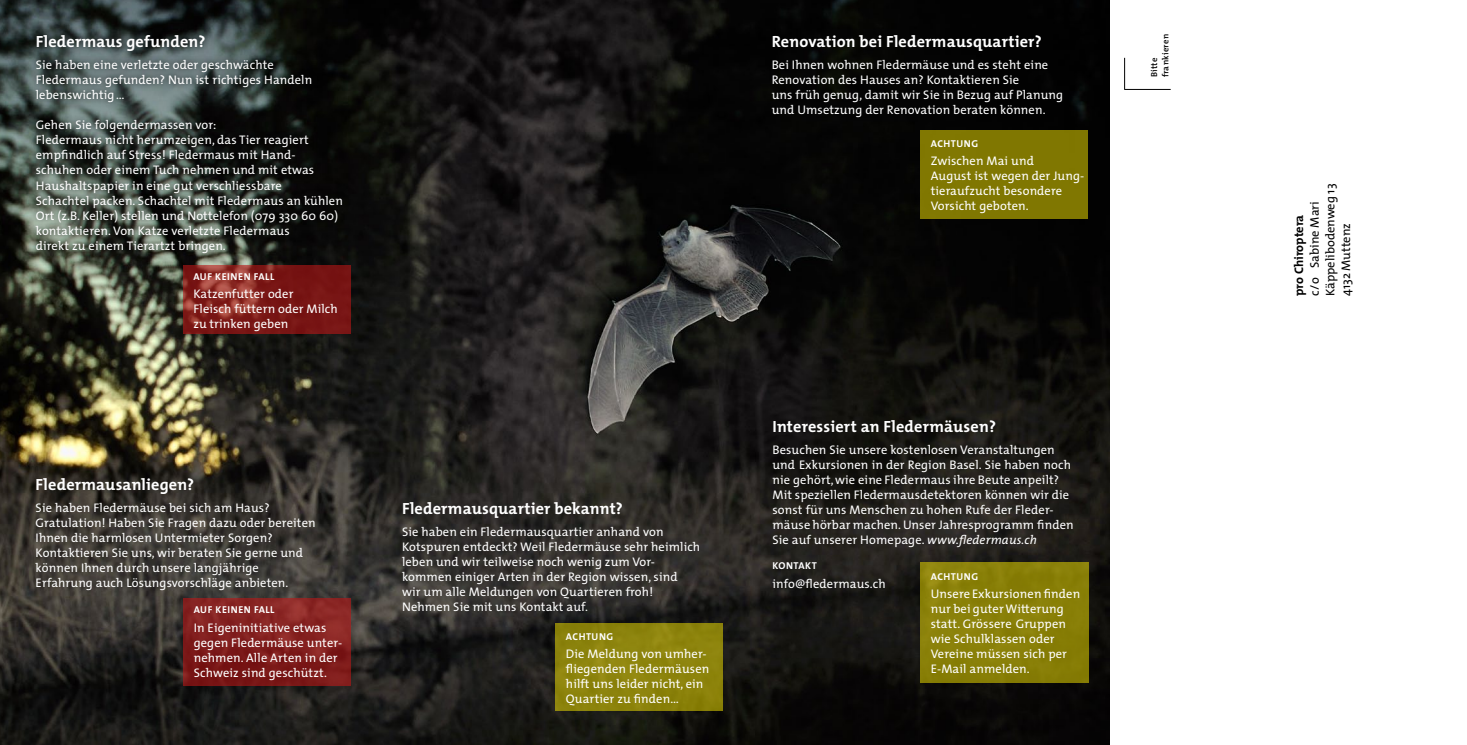
<style>
.page{position:relative;width:1467px;height:745px;background:#fff}
.page>*{position:absolute;margin:0;border:0;box-sizing:border-box;transform-origin:0 0}
.t1{font:700 16.25px "The Mix";letter-spacing:.01em;color:#fff}
.t2{font:12.5px/15px "The Mix";letter-spacing:.01em;color:#fff}
.t3{font:12.5px/15.6px "The Mix";color:#000}
.t4{font:700 12.5px "The Mix";color:#000}
.t5{font:700 10px "The Mix";letter-spacing:.05em;color:#fff}
.t6{font:600 8.75px/11.2px "The Mix";letter-spacing:.03em;color:#000}
.s1{font-style:italic}
</style>
<div class="page">
<img style="left:0;top:0;width:1110px;height:744px">
<hr style="left:1124px;top:58px;width:1px;height:32px;background:#000">
<hr style="left:1125px;top:89px;width:46px;height:1px;background:#000">
<svg style="left:29px;top:28px;width:320px;height:232px;background:#303834"></svg>
<div style="left:555px;top:623px;width:167px;height:87px;background:#8d840c"></div>
<div style="left:920px;top:131px;width:168px;height:88px;background:#807701"></div>
<div style="left:920px;top:562px;width:168px;height:119px;background:#898007"></div>
<svg style="left:183px;top:265px;width:168px;height:69px;background:#801e1b"></svg>
<svg style="left:183px;top:597px;width:168px;height:88px;background:#811f1e"></svg>
<h1 class="t1" style="left:36px;top:28px;width:171px">Fledermaus gefunden?</h1>
<p class="t2" style="left:36px;top:57px;width:278px">Sie haben eine verletzte oder geschwächte<br>Fledermaus gefunden? Nun ist richtiges Handeln lebenswichtig…</p>
<p class="t2" style="left:36px;top:117px;width:309px">Gehen Sie folgendermassen vor:<br>Fledermaus nicht herumzeigen, das Tier reagiert empfindlich auf Stress! Fledermaus mit Hand&shy;schuhen oder einem Tuch nehmen und mit etwas Haushaltspapier in eine gut verschliessbare<br>Schachtel packen. Schachtel mit Fledermaus an kühlen Ort (z.B. Keller) stellen und Nottelefon (079 330 60 60) kontaktieren. Von Katze verletzte Fledermaus<br>direkt zu einem Tierartzt bringen.</p>
<p class="t5" style="left:193px;top:267px;width:82px">AUF KEINEN FALL</p>
<p class="t2" style="left:193px;top:286px;width:146px">Katzenfutter oder<br>Fleisch füttern oder Milch zu trinken geben</p>
<h1 class="t1" style="left:36px;top:470px;width:160px">Fledermausanliegen?</h1>
<p class="t2" style="left:36px;top:499px;width:282px">Sie haben Fledermäuse bei sich am Haus?<br>Gratulation! Haben Sie Fragen dazu oder bereiten Ihnen die harmlosen Untermieter Sorgen?<br>Kontaktieren Sie uns, wir beraten Sie gerne und können Ihnen durch unsere langjährige Erfahrung auch Lösungsvorschläge anbieten.</p>
<p class="t5" style="left:194px;top:601px;width:82px">AUF KEINEN FALL</p>
<p class="t2" style="left:194px;top:619px;width:150px">In Eigeninitiative etwas gegen Fledermäuse unter&shy;nehmen. Alle Arten in der<br>Schweiz sind geschützt.</p>
<h1 class="t1" style="left:402px;top:494px;width:222px">Fledermausquartier bekannt?</h1>
<p class="t2" style="left:402px;top:524px;width:300px">Sie haben ein Fledermausquartier anhand von Kotspuren entdeckt? Weil Fledermäuse sehr heimlich leben und wir teilweise noch wenig zum Vor&shy;kommen einiger Arten in der Region wissen, sind<br>wir um alle Meldungen von Quartieren froh!<br>Nehmen Sie mit uns Kontakt auf.</p>
<p class="t5" style="left:566px;top:627px;width:49px">ACHTUNG</p>
<p class="t2" style="left:566px;top:645px;width:145px">Die Meldung von umher&shy;fliegenden Fledermäusen hilft uns leider nicht, ein<br>Quartier zu finden…</p>
<h1 class="t1" style="left:772px;top:28px;width:272px">Renovation bei Fledermausquartier?</h1>
<p class="t2" style="left:772px;top:57px;width:293px">Bei Ihnen wohnen Fledermäuse und es steht eine Renovation des Hauses an? Kontaktieren Sie<br>uns früh genug, damit wir Sie in Bezug auf Planung und Umsetzung der Renovation beraten können.</p>
<p class="t5" style="left:931px;top:135px;width:49px">ACHTUNG</p>
<p class="t2" style="left:931px;top:153px;width:155px">Zwischen Mai und<br>August ist wegen der Jung&shy;tieraufzucht besondere<br>Vorsicht geboten.</p>
<h1 class="t1" style="left:772px;top:413px;width:225px">Interessiert an Fledermäusen?</h1>
<p class="t2" style="left:772px;top:442px;width:303px">Besuchen Sie unsere kostenlosen Veranstaltungen und Exkursionen in der Region Basel. Sie haben noch nie gehört, wie eine Fledermaus ihre Beute anpeilt?<br>Mit speziellen Fledermausdetektoren können wir die sonst für uns Menschen zu hohen Rufe der Fleder&shy;mäuse hörbar machen. Unser Jahresprogramm finden Sie auf unserer Homepage. <span class="s1">www.fledermaus.ch</span></p>
<p class="t5" style="left:773px;top:557px;width:46px">KONTAKT</p>
<p class="t2" style="left:773px;top:575px;width:115px">info@fledermaus.ch</p>
<p class="t5" style="left:931px;top:567px;width:49px">ACHTUNG</p>
<p class="t2" style="left:931px;top:585px;width:151px">Unsere Exkursionen finden nur bei guter Witterung statt. Grössere Gruppen wie Schulklassen oder<br>Vereine müssen sich per<br>E-Mail anmelden.</p>
<p class="t6" style="left:1148px;top:77px;width:45px;rotate:-90deg">Bitte frankieren</p>
<p class="t3" style="left:1306px;top:296px;width:114px;rotate:-90deg">c/o Sabine Mari<br>Käppelibodenweg 13<br>4132 Muttenz</p>
<p class="t4" style="left:1289px;top:296px;width:83px;rotate:-90deg">pro Chiroptera</p>
</div>
